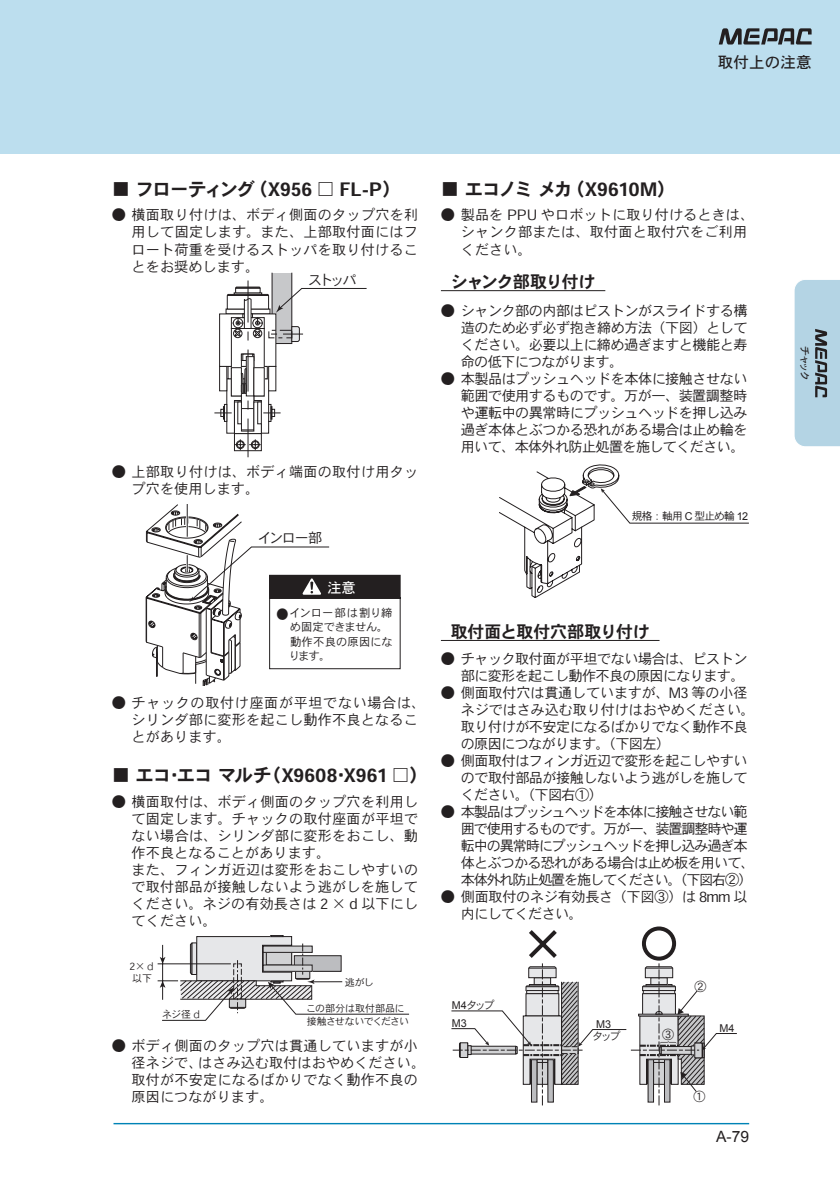
<style>
.page{position:relative;width:840px;height:1191px;background:#fff}
.page>*{position:absolute;margin:0;border:0;box-sizing:border-box;transform-origin:0 0}
.t1{font:18.4px "Heisei Kaku Go Std W7";letter-spacing:-.015em;color:#231f20}
.t2{font:18.4px "Heisei Kaku Go Std W7";letter-spacing:-.035em;color:#231f20}
.t3{font:17px "Heisei Kaku Go Std W7";letter-spacing:-.015em;color:#231f20}
.t4{font:17px "Heisei Kaku Go Std W7";letter-spacing:-.04em;color:#231f20}
.t5{font:15.6px "Heisei Kaku Go Std W5";color:#231f20}
.t6{font:15.6px "Arial";color:#231f20}
.t7{font:14.2px/17px "Heisei Kaku Go Std W3";letter-spacing:.01em;color:#231f20}
.t8{font:14.2px/17px "Heisei Kaku Go Std W3";letter-spacing:-.02em;color:#231f20;text-align:justify}
.t9{font:14.2px/17px "Heisei Kaku Go Std W3";letter-spacing:-.04em;color:#231f20}
.t10{font:14.2px/17px "Heisei Kaku Go Std W3";letter-spacing:-.085em;color:#231f20}
.t11{font:14.2px/17px "Heisei Kaku Go Std W3";color:#231f20}
.t12{font:14.2px "Heisei Kaku Go Std W3";letter-spacing:-.05em;color:#231f20}
.t13{font:14.2px "Heisei Kaku Go Std W3";letter-spacing:.005em;color:#231f20}
.t14{font:14.2px "Heisei Kaku Go Std W3";letter-spacing:.04em;color:#231f20}
.t15{font:14.2px "Heisei Kaku Go Std W5";color:#fff}
.t16{font:14px "Heisei Kaku Go Std W3";letter-spacing:-.11em;color:#231f20}
.t17{font:12px "Heisei Kaku Go Std W3";color:#231f20}
.t18{font:11.4px/14.2px "Heisei Kaku Go Std W3";letter-spacing:-.01em;color:#231f20}
.t19{font:10.8px "Heisei Kaku Go Std W3";letter-spacing:-.085em;color:#231f20}
.t20{font:10.8px "Arial";color:#231f20}
.t21{font:10px/13px "Heisei Kaku Go Std W3";letter-spacing:-.04em;color:#231f20}
.t22{font:10px/12px "Heisei Kaku Go Std W3";letter-spacing:-.02em;color:#231f20}
.t23{font:10px "Heisei Kaku Go Std W5 90 msp RKSJ H";color:#231f20}
.s1{font-size:12.8px}
.s2{font-family:"Arial"}
</style>
<div class="page">
<div style="left:0;top:0;width:839px;height:153px;background:#bcdeee"></div>
<svg style="left:718px;top:28px;width:93px;height:17px"></svg>
<hr style="left:440px;top:640px;width:219px;height:1px;background:#231f20">
<hr style="left:440px;top:290px;width:165px;height:1px;background:#231f20">
<svg style="left:157px;top:935px;width:252px;height:86px"></svg>
<svg style="left:499px;top:464px;width:250px;height:134px"></svg>
<svg style="left:145px;top:504px;width:255px;height:182px"></svg>
<div style="left:272px;top:273px;width:19px;height:70px;background:#c7c8ca"></div>
<svg style="left:214px;top:280px;width:152px;height:177px"></svg>
<svg style="left:451px;top:926px;width:286px;height:179px"></svg>
<svg style="left:794px;top:280px;width:45px;height:167px;background:#adcad8"></svg>
<hr style="left:113px;top:1123px;width:635px;height:1px;background:#0083b6">
<p class="t5" style="left:717px;top:52px;width:95px">取付上の注意</p>
<p class="t2" style="left:112px;top:178px;width:290px">■ フローティング（X956 □ FL-P）</p>
<p class="t7" style="left:112px;top:207px;width:308px">● 横面取り付けは、ボディ側面のタップ穴を利</p>
<p class="t8" style="left:131px;top:224px;width:288px">用して固定します。また、上部取付面にはフロート荷重を受けるストッパを取り付けることをお奨めします。</p>
<p class="t16" style="left:308px;top:271px;width:50px">ストッパ</p>
<p class="t7" style="left:112px;top:463px;width:308px">● 上部取り付けは、ボディ端面の取付け用タッ</p>
<p class="t11" style="left:131px;top:480px;width:129px">プ穴を使用します。</p>
<p class="t16" style="left:258px;top:529px;width:66px">インロー部</p>
<p class="t15" style="left:327px;top:579px;width:30px">注意</p>
<p class="t18" style="left:288px;top:606px;width:105px;text-indent:-12px"><span class="s1">●</span>インロー部は割り締め固定できません。動作不良の原因になります。</p>
<p class="t14" style="left:112px;top:694px;width:315px">● チャックの取付け座面が平坦でない場合は、</p>
<p class="t7" style="left:131px;top:711px;width:288px">シリンダ部に変形を起こし動作不良となることがあります。</p>
<p class="t1" style="left:112px;top:764px;width:317px">■ エコ・エコ マルチ（X9608・X961 □）</p>
<p class="t7" style="left:112px;top:793px;width:308px">● 横面取付は、ボディ側面のタップ穴を利用し</p>
<p class="t7" style="left:131px;top:810px;width:288px">て固定します。チャックの取付座面が平坦でない場合は、シリンダ部に変形をおこし、動作不良となることがあります。<br>また、フィンガ近辺は変形をおこしやすいので取付部品が接触しないよう逃がしを施してください。ネジの有効長さは 2 × d 以下にしてください。</p>
<p class="t22" style="left:129px;top:959px;width:27px">2×ｄ以下</p>
<p class="t22" style="left:162px;top:1008px;width:41px">ネジ径ｄ</p>
<p class="t22" style="left:344px;top:976px;width:31px">逃がし</p>
<p class="t21" style="left:306px;top:1001px;width:104px">この部分は取付部品に接触させないでください</p>
<p class="t7" style="left:112px;top:1037px;width:308px">● ボディ側面のタップ穴は貫通していますが小</p>
<p class="t11" style="left:131px;top:1054px;width:295px">径ネジで、はさみ込む取付はおやめください。取付が不安定になるばかりでなく動作不良の原因につながります。</p>
<p class="t1" style="left:440px;top:178px;width:236px">■ エコノミ メカ（X9610M）</p>
<p class="t13" style="left:440px;top:206px;width:315px">● 製品を PPU やロボットに取り付けるときは、</p>
<p class="t7" style="left:460px;top:224px;width:288px">シャンク部または、取付面と取付穴をご利用ください。</p>
<p class="t4" style="left:450px;top:271px;width:146px">シャンク部取り付け</p>
<p class="t9" style="left:440px;top:302px;width:308px">● シャンク部の内部はピストンがスライドする構</p>
<p class="t8" style="left:460px;top:319px;width:288px">造のため必ず必ず抱き締め方法（下図）としてください。必要以上に締め過ぎますと機能と寿命の低下につながります。</p>
<p class="t8" style="left:460px;top:387px;width:288px">範囲で使用するものです。万が一、装置調整時や運転中の異常時にプッシュヘッドを押し込み過ぎ本体とぶつかる恐れがある場合は止め輪を用いて、本体外れ防止処置を施してください。</p>
<p class="t9" style="left:440px;top:370px;width:308px">● 本製品はプッシュヘッドを本体に接触させない</p>
<p class="t19" style="left:631px;top:509px;width:117px">規格：軸用 <span class="s2">C</span> 型止め輪 <span class="s2">12</span></p>
<p class="t3" style="left:450px;top:621px;width:200px">取付面と取付穴部取り付け</p>
<p class="t9" style="left:440px;top:650px;width:308px">● チャック取付面が平坦でない場合は、ピストン</p>
<p class="t8" style="left:440px;top:684px;width:308px">● 側面取付穴は貫通していますが、M3 等の小径</p>
<p class="t12" style="left:460px;top:666px;width:285px">部に変形を起こし動作不良の原因になります。</p>
<p class="t9" style="left:460px;top:701px;width:295px">ネジではさみ込む取り付けはおやめください。取り付けが不安定になるばかりでなく動作不良の原因につながります。（下図左）</p>
<p class="t9" style="left:460px;top:769px;width:288px">ので取付部品が接触しないよう逃がしを施してください。（下図右①）</p>
<p class="t10" style="left:460px;top:820px;width:295px">囲で使用するものです。万が一、装置調整時や運転中の異常時にプッシュヘッドを押し込み過ぎ本体とぶつかる恐れがある場合は止め板を用いて、本体外れ防止処置を施してください。（下図右②）</p>
<p class="t12" style="left:460px;top:904px;width:123px">内にしてください。</p>
<p class="t9" style="left:440px;top:752px;width:308px">● 側面取付はフィンガ近辺で変形を起こしやすい</p>
<p class="t10" style="left:440px;top:803px;width:308px">● 本製品はプッシュヘッドを本体に接触させない範</p>
<p class="t8" style="left:440px;top:888px;width:308px">● 側面取付のネジ有効長さ（下図③）は 8mm 以</p>
<p class="t19" style="left:451px;top:998px;width:44px"><span class="s2">M4</span>タップ</p>
<p class="t20" style="left:451px;top:1016px;width:17px">M3</p>
<p class="t20" style="left:595px;top:1017px;width:17px">M3</p>
<p class="t19" style="left:592px;top:1028px;width:30px">タップ</p>
<p class="t17" style="left:661px;top:1027px;width:13px">③</p>
<p class="t17" style="left:694px;top:978px;width:13px">②</p>
<p class="t20" style="left:719px;top:1021px;width:17px">M4</p>
<p class="t17" style="left:693px;top:1088px;width:13px">①</p>
<p class="t6" style="left:715px;top:1126px;width:34px">A-79</p>
<p class="t23" style="left:810px;top:346px;width:36px;rotate:90deg">チャック</p>
</div>
